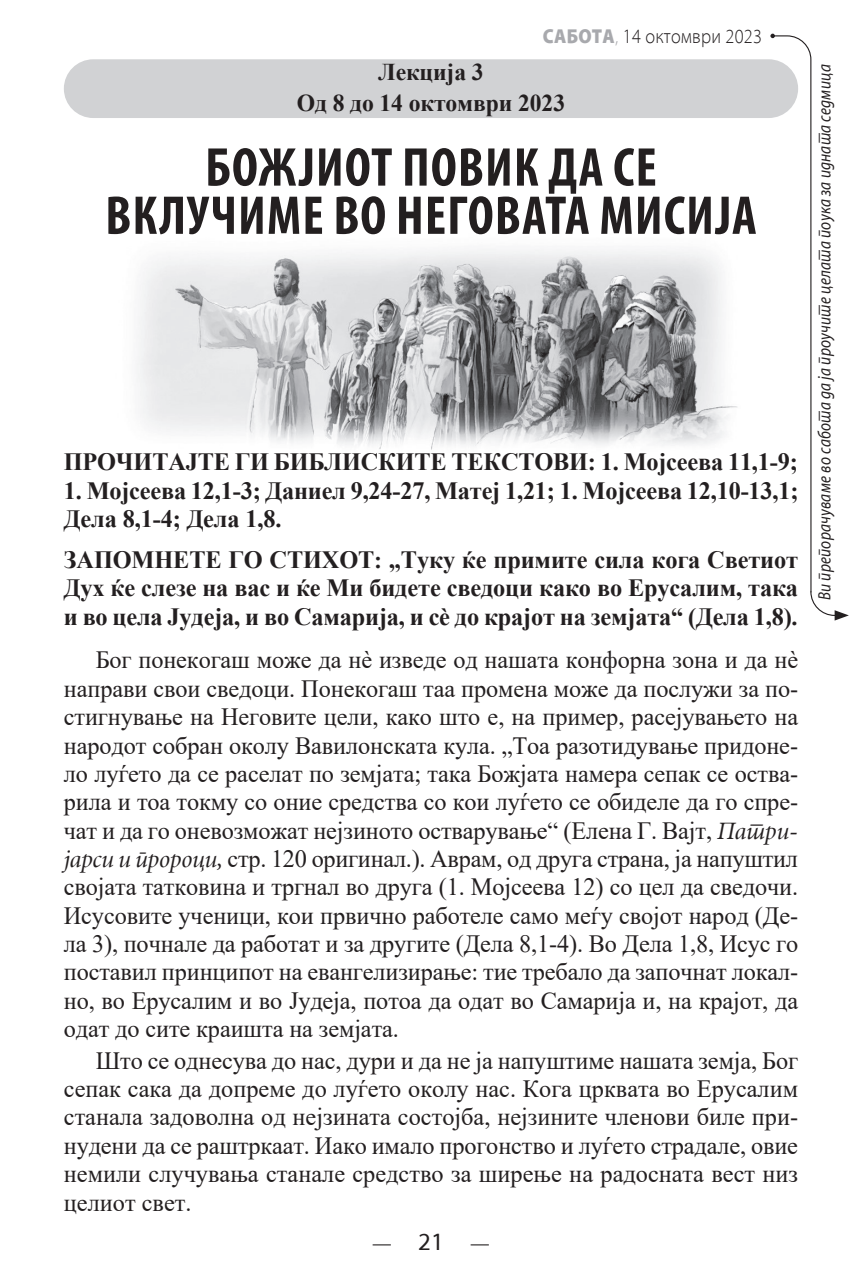
<style>
.page{position:relative;width:862px;height:1276px;background:#fff}
.page>*{position:absolute;margin:0;border:0;box-sizing:border-box;transform-origin:0 0}
.t1{font:700 condensed 55.12px/48.1px "Myriad Pro";letter-spacing:.02em;color:#231f20;text-align:center}
.t2{font:24.75px/28.3px "Times New Roman";letter-spacing:-.005em;color:#231f20;text-align:justify}
.t3{font:700 24.75px/28.3px "Times New Roman";letter-spacing:-.01em;color:#231f20}
.t4{font:700 24.07px/31.5px "Times New Roman";letter-spacing:-.005em;color:#231f20;text-align:center}
.t5{font:22.5px "Mini";color:#231f20;scale:.9 1}
.t6{font:300 20.25px "Myri";letter-spacing:.015em;color:#231f20;scale:.9 1}
.t7{font:italic 18px "Myri";letter-spacing:.015em;color:#231f20;scale:.85 1}
.s1{font-weight:900;color:#a8a9ad}
.s2{color:#a8a9ad}
.s3{font-size:24.07px}
.s4{font-family:"Mini";font-style:italic}
.s5{font-family:"Myri";font-size:24.75px}
</style>
<div class="page">
<div style="left:64px;top:59px;width:733px;height:59px;background:#d1d2d4;border-radius:29px"></div>
<svg style="left:770px;top:34px;width:78px;height:586px"></svg>
<img style="left:137px;top:220px;width:650px;height:246px">
<p class="t6" style="left:542px;top:25px;width:245px"><span class="s1">САБОТА</span><span class="s2">,</span> 14 октомври 2023</p>
<p class="t4" style="left:297px;top:55px;width:270px">Лекција 3<br>Од 8 до 14 октомври 2023</p>
<h1 class="t1" style="left:105px;top:142px;width:652px">БОЖЈИОТ ПОВИК ДА СЕ<br>ВКЛУЧИМЕ ВО НЕГОВАТА МИСИЈА</h1>
<p class="t3" style="left:64px;top:447px;width:735px">ПРОЧИТАЈТЕ ГИ БИБЛИСКИТЕ ТЕКСТОВИ: 1. Мојсеева 11,1-9;</p>
<p class="t3" style="left:64px;top:475px;width:735px">1. Мојсеева 12,1-3; Даниел 9,24-27, Матеј 1,21; 1. Мојсеева 12,10-13,1;<br>Дела 8,1-4; Дела 1,8.</p>
<p class="t3" style="left:64px;top:545px;width:735px;text-align:justify">ЗАПОМНЕТЕ ГО СТИХОТ<span class="s3">:</span> „Туку ќе примите сила кога Светиот Дух ќе слезе на вас и ќе Ми бидете сведоци како во Ерусалим, така и во цела Јудеја, и во Самарија, и сè до крајот на земјата“ (Дела 1,8).</p>
<p class="t2" style="left:64px;top:645px;width:735px;text-indent:32px">Бог понекогаш може да нè извeдe од нашата конфорна зона и да нè направи свои сведоци. Понекогаш таа промена може да послужи за по&shy;стигнување на Неговите цели, како што е, на пример, расејувањето на народот собран околу Вавилонската кула. „Тоа разотидување придоне&shy;ло луѓето да се раселат по земјата; така Божјата намера сепак се оства&shy;рила и тоа токму со оние средства со кои луѓето се обиделе да го спре&shy;чат и да го оневозможат нејзиното остварување“ (Еленa Г. Вајт, <span class="s4">Патри&shy;јарси и пророци,</span> стр. 120 оригинал.). Аврам, од друга страна, ја напуштил својата татковина и тргнал во друга (1. Мојсеева 12) со цел да сведочи.<br>Исусовите ученици, кои првично работеле само меѓу својот народ (Де&shy;ла 3), почнале да работат и за другите (Дела 8,1-4). Во Дела 1,8, Исус го поставил принципот на евангелизирање: тие требало да започнат локал&shy;но, во Ерусалим и во Јудеја, потоа да одат во Самарија и, на крајот, да одат до сите краишта на земјата.</p>
<p class="t2" style="left:64px;top:1045px;width:735px;text-indent:32px">Што се однесува до нас, дури и да не ја напуштиме нашата земја, Бог сепак сака да допреме до луѓето околу нас. Кога црквата во Ерусалим станала задоволна од нејзината состојба, нејзините членови биле при&shy;нудени да се раштркаат. Иако имало прогонство и луѓето страдале, овие немили случувања станале средство за ширење на радосната вест низ целиот свет.</p>
<p class="t5" style="left:371px;top:1229px;width:133px">— <span class="s5">21</span> —</p>
<p class="t7" style="left:814px;top:600px;width:632px;rotate:-90deg">Ви препорачуваме во сабота да ја проучите целата поука за идната седмица</p>
</div>
